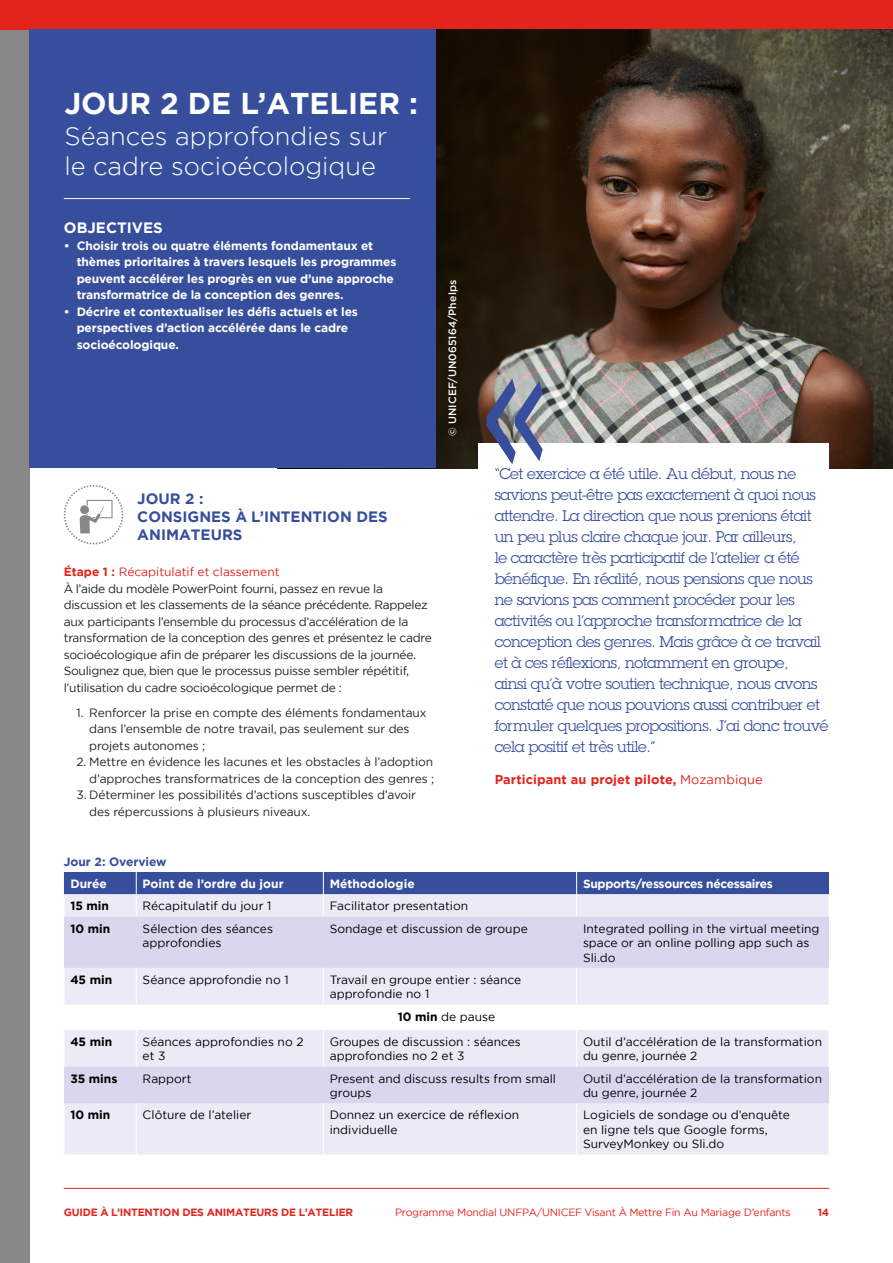
<style>
.page{position:relative;width:893px;height:1263px;background:#fff}
.page>*{position:absolute;margin:0;border:0;box-sizing:border-box;transform-origin:0 0}
.t1{font:224.7px "Lubalin Graph Std";color:#374e9d}
.t2{font:700 30px "Gotham";color:#fff}
.t3{font:300 25.5px/30.6px "Gotham";color:#fff}
.t4{font:15px/21px "Lubalin Graph Std";letter-spacing:-.025em;color:#374e9d}
.t5{font:700 15px/18px "Gotham";color:#374e9d}
.t6{font:700 15px "Gotham";color:#fff}
.t7{font:700 12.75px "Gotham";letter-spacing:.01em;color:#e2241d}
.t8{font:12px/16.5px "Gotham";letter-spacing:-.025em;color:#222}
.t9{font:12px/14.4px "Gotham";color:#000}
.t10{font:700 12px/16.5px "Gotham";letter-spacing:-.01em;color:#fff}
.t11{font:700 12px "Gotham";color:#000}
.t12{font:700 12px "Gotham";color:#374e9d}
.t13{font:10.5px "Gotham";letter-spacing:-.02em;color:#e2241d}
.t14{font:700 10.5px "Gotham";letter-spacing:-.02em;color:#e2241d}
.t15{font:500 10.5px "Gotham";letter-spacing:.01em;color:#fff}
.s1{font-weight:700;color:#e2241d}
.s2{color:#e2241d}
.s3{font-weight:400}
.s4{font-weight:700}
</style>
<div class="page">
<div style="left:0;top:17px;width:30px;height:1246px;background:#878787"></div>
<div style="left:0;top:0;width:893px;height:30px;background:#e2241d"></div>
<hr style="left:64px;top:1188px;width:765px;height:1px;background:#e2241d">
<img style="left:436px;top:30px;width:457px;height:438px">
<div style="left:30px;top:30px;width:406px;height:438px;background:#374e9d"></div>
<hr style="left:64px;top:198px;width:346px;height:1px;background:#fff">
<div style="left:65px;top:1103px;width:764px;height:51px;background:#ebebf7"></div>
<svg style="left:64px;top:917px;width:765px;height:186px;background:#e4e4f3"></svg>
<hr style="left:64px;top:968px;width:1px;height:37px;background:#fff">
<svg style="left:64px;top:872px;width:765px;height:45px;background:#929eca"></svg>
<hr style="left:136px;top:968px;width:1px;height:37px;background:#fff">
<hr style="left:323px;top:968px;width:1px;height:37px;background:#fff">
<hr style="left:576px;top:968px;width:1px;height:37px;background:#fff">
<hr style="left:323px;top:1030px;width:1px;height:36px;background:#fff">
<hr style="left:576px;top:1030px;width:1px;height:36px;background:#fff">
<hr style="left:64px;top:1030px;width:1px;height:36px;background:#fff">
<hr style="left:136px;top:1030px;width:1px;height:36px;background:#fff">
<hr style="left:136px;top:1103px;width:1px;height:51px;background:#fff">
<hr style="left:323px;top:1103px;width:1px;height:51px;background:#fff">
<hr style="left:576px;top:1103px;width:1px;height:51px;background:#fff">
<div style="left:478px;top:444px;width:351px;height:172px;background:#fff"></div>
<div style="left:443px;top:276px;width:25px;height:170px;background:#1e150a"></div>
<svg style="left:63px;top:485px;width:61px;height:60px"></svg>
<h2 class="t2" style="left:64px;top:83px;width:355px">JOUR 2 DE L’ATELIER :</h2>
<h3 class="t3" style="left:64px;top:120px;width:324px">Séances approfondies sur le cadre socioécologique</h3>
<p class="t6" style="left:64px;top:218px;width:100px">OBJECTIVES</p>
<p class="t10" style="left:77px;top:237px;width:321px;text-indent:-13px">• Choisir trois ou quatre éléments fondamentaux et thèmes prioritaires à travers lesquels les programmes peuvent accélérer les progrès en vue d’une approche transformatrice de la conception des genres.</p>
<p class="t10" style="left:77px;top:303px;width:283px;text-indent:-13px">• Décrire et contextualiser les défis actuels et les perspectives d’action accélérée dans le cadre socioécologique.</p>
<p class="t15" style="left:445px;top:436px;width:158px;rotate:-90deg">©️ UNICEF/UN065164/Phelps</p>
<p class="t5" style="left:137px;top:490px;width:68px">JOUR 2 :</p>
<p class="t5" style="left:137px;top:508px;width:252px">CONSIGNES À L’INTENTION DES<br>ANIMATEURS</p>
<p class="t8" style="left:64px;top:563px;width:370px"><span class="s1">Étape 1 :</span> <span class="s2">Récapitulatif et classement<br></span>À l’aide du modèle PowerPoint fourni, passez en revue la discussion et les classements de la séance précédente. Rappelez aux participants l’ensemble du processus d’accélération de la transformation de la conception des genres et présentez le cadre socioécologique afin de préparer les discussions de la journée.<br>Soulignez que, bien que le processus puisse sembler répétitif, l’utilisation du cadre socioécologique permet de :</p>
<p class="t8" style="left:89px;top:704px;width:339px;text-indent:-13px">1. Renforcer la prise en compte des éléments fondamentaux dans l’ensemble de notre travail, pas seulement sur des projets autonomes ;</p>
<p class="t8" style="left:77px;top:753px;width:359px;text-align:right">2. Mettre en évidence les lacunes et les obstacles à l’adoption d’approches transformatrices de la conception des genres ;</p>
<p class="t8" style="left:89px;top:786px;width:328px;text-indent:-13px">3. Déterminer les possibilités d’actions susceptibles d’avoir des répercussions à plusieurs niveaux.</p>
<h1 class="t1" style="left:478px;top:259px;width:73px">«</h1>
<p class="t4" style="left:495px;top:463px;width:335px">“Cet exercice a été utile. Au début, nous ne savions peut-être pas exactement à quoi nous attendre. La direction que nous prenions était un peu plus claire chaque jour. Par ailleurs,<br>le caractère très participatif de l’atelier a été bénéfique. En réalité, nous pensions que nous ne savions pas comment procéder pour les activités ou l’approche transformatrice de la conception des genres. Mais grâce à ce travail et à ces réflexions, notamment en groupe,<br>ainsi qu’à votre soutien technique, nous avons constaté que nous pouvions aussi contribuer et formuler quelques propositions. J’ai donc trouvé cela positif et très utile.”</p>
<p class="t7" style="left:495px;top:771px;width:269px">Participant au projet pilote, <span class="s3">Mozambique</span></p>
<p class="t12" style="left:64px;top:854px;width:104px">Jour 2: Overview</p>
<p class="t10" style="left:70px;top:875px;width:38px">Durée</p>
<p class="t10" style="left:143px;top:875px;width:143px">Point de l’ordre du jour</p>
<p class="t10" style="left:330px;top:875px;width:86px">Méthodologie</p>
<p class="t10" style="left:583px;top:875px;width:191px">Supports/ressources nécessaires</p>
<p class="t11" style="left:70px;top:898px;width:40px">15 min</p>
<p class="t9" style="left:143px;top:899px;width:130px">Récapitulatif du jour 1</p>
<p class="t9" style="left:330px;top:899px;width:140px">Facilitator presentation</p>
<p class="t11" style="left:70px;top:920px;width:41px">10 min</p>
<p class="t9" style="left:143px;top:921px;width:132px">Sélection des séances approfondies</p>
<p class="t9" style="left:330px;top:921px;width:200px">Sondage et discussion de groupe</p>
<p class="t9" style="left:583px;top:921px;width:238px">Integrated polling in the virtual meeting space or an online polling app such as<br>Sli.do</p>
<p class="t11" style="left:70px;top:972px;width:43px">45 min</p>
<p class="t9" style="left:143px;top:972px;width:148px">Séance approfondie no 1</p>
<p class="t9" style="left:330px;top:972px;width:193px">Travail en groupe entier : séance approfondie no 1</p>
<p class="t9" style="left:398px;top:1009px;width:99px"><span class="s4">10 min</span> de pause</p>
<p class="t11" style="left:70px;top:1033px;width:43px">45 min</p>
<p class="t9" style="left:143px;top:1034px;width:162px">Séances approfondies no 2 et 3</p>
<p class="t9" style="left:330px;top:1034px;width:193px">Groupes de discussion : séances approfondies no 2 et 3</p>
<p class="t9" style="left:583px;top:1034px;width:241px">Outil d’accélération de la transformation du genre, journée 2</p>
<p class="t11" style="left:70px;top:1070px;width:49px">35 mins</p>
<p class="t9" style="left:143px;top:1071px;width:51px">Rapport</p>
<p class="t9" style="left:330px;top:1071px;width:228px">Present and discuss results from small groups</p>
<p class="t9" style="left:583px;top:1071px;width:241px">Outil d’accélération de la transformation du genre, journée 2</p>
<p class="t11" style="left:70px;top:1107px;width:41px">10 min</p>
<p class="t9" style="left:143px;top:1107px;width:110px">Clôture de l’atelier</p>
<p class="t9" style="left:330px;top:1107px;width:191px">Donnez un exercice de réflexion individuelle</p>
<p class="t9" style="left:583px;top:1107px;width:208px">Logiciels de sondage ou d’enquête en ligne tels que Google forms,<br>SurveyMonkey ou Sli.do</p>
<p class="t14" style="left:64px;top:1205px;width:291px">GUIDE À L’INTENTION DES ANIMATEURS DE L’ATELIER</p>
<p class="t13" style="left:395px;top:1206px;width:397px">Programme Mondial UNFPA/UNICEF Visant À Mettre Fin Au Mariage D’enfants</p>
<p class="t14" style="left:818px;top:1205px;width:13px">14</p>
</div>
